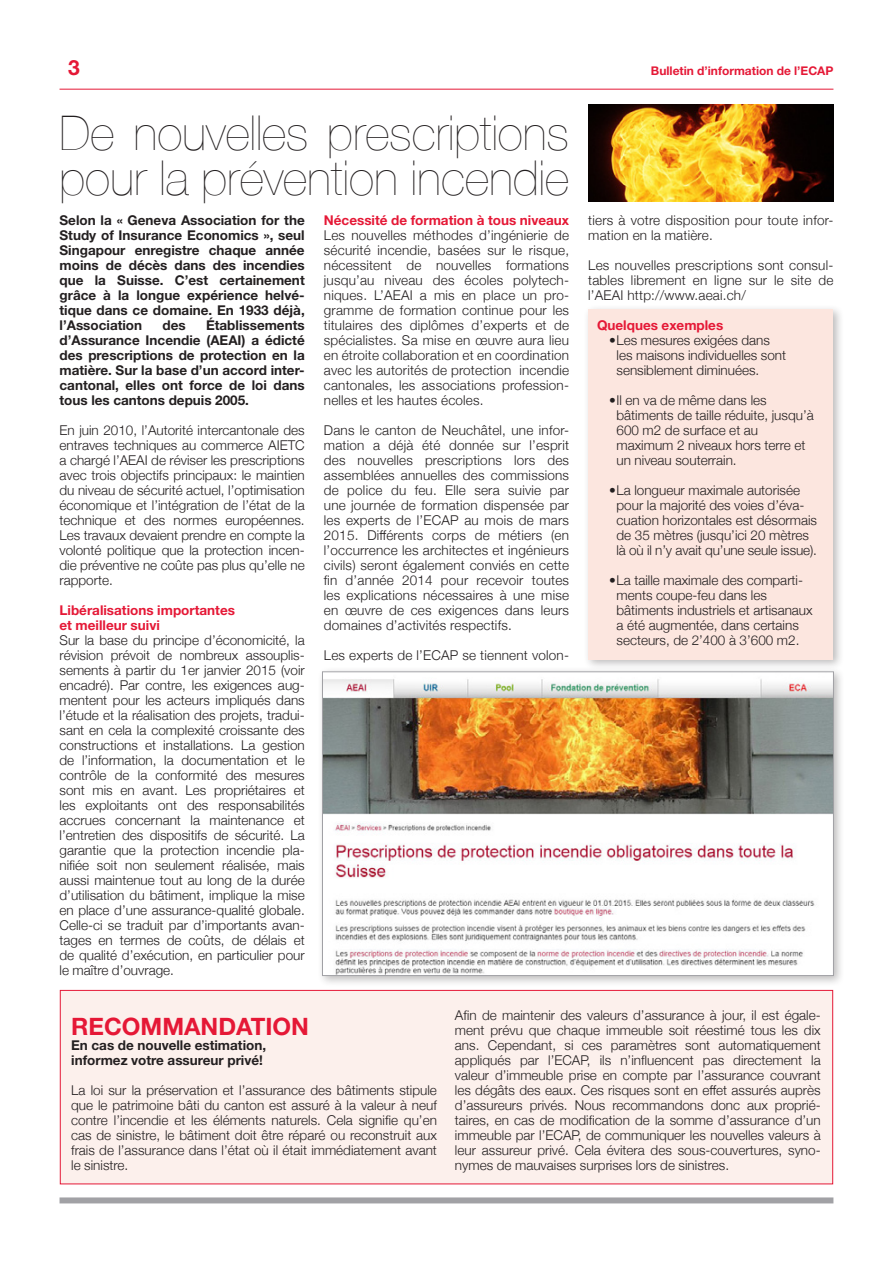
<style>
.page{position:relative;width:893px;height:1263px;background:#fff}
.page>*{position:absolute;margin:0;border:0;box-sizing:border-box;transform-origin:0 0}
.Gros_titre_ultra_lig{font:200 48px/45px "Helvetica Neue";color:#231f20}
.Titre_bold_rouge{font:700 24px "Helvetica Neue LT";color:#e51836}
.Édito_n__page{font:700 21px "Helvetica Neue LT";color:#e51836}
.Texte_courant_justif{font:300 13.5px/15px "Helvetica Neue";color:#231f20;text-align:justify}
.Chapeau{font:700 13.5px/15px "Helvetica Neue LT";color:#231f20;text-align:justify}
.Chapeau-2{font:300 13.5px/15px "Helvetica Neue";color:#231f20;text-align:justify}
.Sous-titre{font:700 13.5px/15px "Helvetica Neue LT";color:#e51836}
.Bulletin{font:700 12px "Helvetica Neue LT";color:#e51836}
</style>
<div class="page">
<div style="left:583px;top:304px;width:261px;height:367px;background:#231f20;opacity:.3"></div>
<div style="left:588px;top:309px;width:245px;height:351px;background:#fce6df"></div>
<div style="left:60px;top:990px;width:773px;height:194px;background:#fcf0ec;border:1px solid #e51836"></div>
<hr style="left:60px;top:89px;width:773px;height:1px;background:#e51836">
<div style="left:60px;top:1197px;width:773px;height:6px;background:#a1a1a5"></div>
<div style="left:317px;top:666px;width:528px;height:321px;background:#231f20;opacity:.3"></div>
<img style="left:324px;top:674px;width:508px;height:300px">
<div style="left:322px;top:672px;width:512px;height:304px;border:1px solid #a1a1a5"></div>
<img style="left:588px;top:105px;width:246px;height:96px">
<p class="Édito_n__page" style="left:68px;top:54px;width:13px">3</p>
<p class="Gros_titre_ultra_lig" style="left:60px;top:108px;width:511px">De nouvelles prescriptions pour la prévention incendie</p>
<p class="Chapeau" style="left:60px;top:212px;width:247px">Selon la « Geneva Association for the Study of Insurance Economics », seul Singapour enregistre chaque année moins de décès dans des incendies que la Suisse. C’est certainement grâce à la longue expérience helvé&shy;tique dans ce domaine. En 1933 déjà, l’Association</p>
<p class="Chapeau" style="left:60px;top:317px;width:247px;text-indent:147px">Établissements d’Assurance Incendie (AEAI) a édicté des prescriptions de protection en la matière. Sur la base d’un accord inter&shy;cantonal, elles ont force de loi dans tous les cantons depuis 2005.</p>
<p class="Texte_courant_justif" style="left:60px;top:421px;width:247px">En juin 2010, l’Autorité intercantonale des entraves techniques au commerce AIETC a chargé l’AEAI de réviser les prescriptions avec trois objectifs principaux: le maintien du niveau de sécurité actuel, l’optimisation économique et l’intégration de l’état de la technique et des normes européennes.<br>Les travaux devaient prendre en compte la volonté politique que la protection incen&shy;die préventive ne coûte pas plus qu’elle ne rapporte.</p>
<p class="Sous-titre" style="left:60px;top:602px;width:177px">Libéralisations importantes et meilleur suivi</p>
<p class="Texte_courant_justif" style="left:60px;top:631px;width:247px">Sur la base du principe d’économicité, la révision prévoit de nombreux assouplis&shy;sements à partir du 1er janvier 2015 (voir encadré). Par contre, les exigences aug&shy;mentent pour les acteurs impliqués dans l’étude et la réalisation des projets, tradui&shy;sant en cela la complexité croissante des constructions et installations. La gestion de l’information, la documentation et le contrôle de la conformité des mesures sont mis en avant. Les propriétaires et les exploitants ont des responsabilités accrues concernant la maintenance et l’entretien des dispositifs de sécurité. La garantie que la protection incendie pla&shy;nifiée soit non seulement réalisée, mais aussi maintenue tout au long de la durée d’utilisation du bâtiment, implique la mise en place d’une assurance-qualité globale.<br>Celle-ci se traduit par d’importants avan&shy;tages en termes de coûts, de délais et de qualité d’exécution, en particulier pour le maître d’ouvrage.</p>
<p class="Chapeau" style="left:163px;top:317px;width:25px">des</p>
<p class="Sous-titre" style="left:324px;top:212px;width:247px">Nécessité de formation à tous niveaux</p>
<p class="Texte_courant_justif" style="left:324px;top:226px;width:247px">Les nouvelles méthodes d’ingénierie de sécurité incendie, basées sur le risque, nécessitent de nouvelles formations jusqu’au niveau des écoles polytech&shy;niques. L’AEAI a mis en place un pro&shy;gramme de formation continue pour les titulaires des diplômes d’experts et de spécialistes. Sa mise en œuvre aura lieu en étroite collaboration et en coordination avec les autorités de protection incendie cantonales, les associations profession&shy;nelles et les hautes écoles.</p>
<p class="Texte_courant_justif" style="left:324px;top:421px;width:247px">Dans le canton de Neuchâtel, une infor&shy;mation a déjà été donnée sur l’esprit des nouvelles prescriptions lors des assemblées annuelles des commissions de police du feu. Elle sera suivie par une journée de formation dispensée par les experts de l’ECAP au mois de mars 2015. Différents corps de métiers (en l’occurrence les architectes et ingénieurs civils) seront également conviés en cette fin d’année 2014 pour recevoir toutes les explications nécessaires à une mise en œuvre de ces exigences dans leurs domaines d’activités respectifs.</p>
<p class="Texte_courant_justif" style="left:324px;top:646px;width:247px">Les experts de l’ECAP se tiennent volon-</p>
<p class="Bulletin" style="left:651px;top:63px;width:184px">Bulletin d’information de l’ECAP</p>
<p class="Texte_courant_justif" style="left:588px;top:211px;width:247px">tiers à votre disposition pour toute infor&shy;mation en la matière.</p>
<p class="Texte_courant_justif" style="left:588px;top:256px;width:247px">Les nouvelles prescriptions sont consul&shy;tables librement en ligne sur le site de l’AEAI http://www.aeai.ch/</p>
<p class="Sous-titre" style="left:597px;top:317px;width:128px">Quelques exemples</p>
<p class="Texte_courant_justif" style="left:616px;top:331px;width:171px;text-align:left;text-indent:-7px">•Les mesures exigées dans les maisons individuelles sont sensiblement diminuées.</p>
<p class="Texte_courant_justif" style="left:616px;top:391px;width:199px;text-align:left;text-indent:-7px">•Il en va de même dans les bâtiments de taille réduite, jusqu’à<br>600 m2 de surface et au maximum 2 niveaux hors terre et un niveau souterrain.</p>
<p class="Texte_courant_justif" style="left:616px;top:481px;width:202px;text-align:left;text-indent:-7px">•La longueur maximale autorisée pour la majorité des voies d’éva&shy;cuation horizontales est désormais de 35 mètres (jusqu’ici 20 mètres là où il n’y avait qu’une seule issue).</p>
<p class="Texte_courant_justif" style="left:616px;top:571px;width:198px;text-align:left;text-indent:-7px">•La taille maximale des comparti&shy;ments coupe-feu dans les bâtiments industriels et artisanaux a été augmentée, dans certains secteurs, de 2’400 à 3’600 m2.</p>
<p class="Titre_bold_rouge" style="left:71px;top:1011px;width:239px">RECOMMANDATION</p>
<p class="Chapeau" style="left:71px;top:1037px;width:196px">En cas de nouvelle estimation, informez votre assureur privé!</p>
<p class="Chapeau-2" style="left:71px;top:1081px;width:367px">La loi sur la préservation et l’assurance des bâtiments stipule que le patrimoine bâti du canton est assuré à la valeur à neuf contre l’incendie et les éléments naturels. Cela signifie qu’en cas de sinistre, le bâtiment doit être réparé ou reconstruit aux frais de l’assurance dans l’état où il était immédiatement avant le sinistre.</p>
<p class="Texte_courant_justif" style="left:455px;top:1006px;width:367px">Afin de maintenir des valeurs d’assurance à jour, il est égale&shy;ment prévu que chaque immeuble soit réestimé tous les dix ans. Cependant, si ces paramètres sont automatiquement appliqués par l’ECAP, ils n’influencent pas directement la valeur d’immeuble prise en compte par l’assurance couvrant les dégâts des eaux. Ces risques sont en effet assurés auprès d’assureurs privés. Nous recommandons donc aux proprié&shy;taires, en cas de modification de la somme d’assurance d’un immeuble par l’ECAP, de communiquer les nouvelles valeurs à leur assureur privé. Cela évitera des sous-couvertures, syno&shy;nymes de mauvaises surprises lors de sinistres.</p>
</div>
